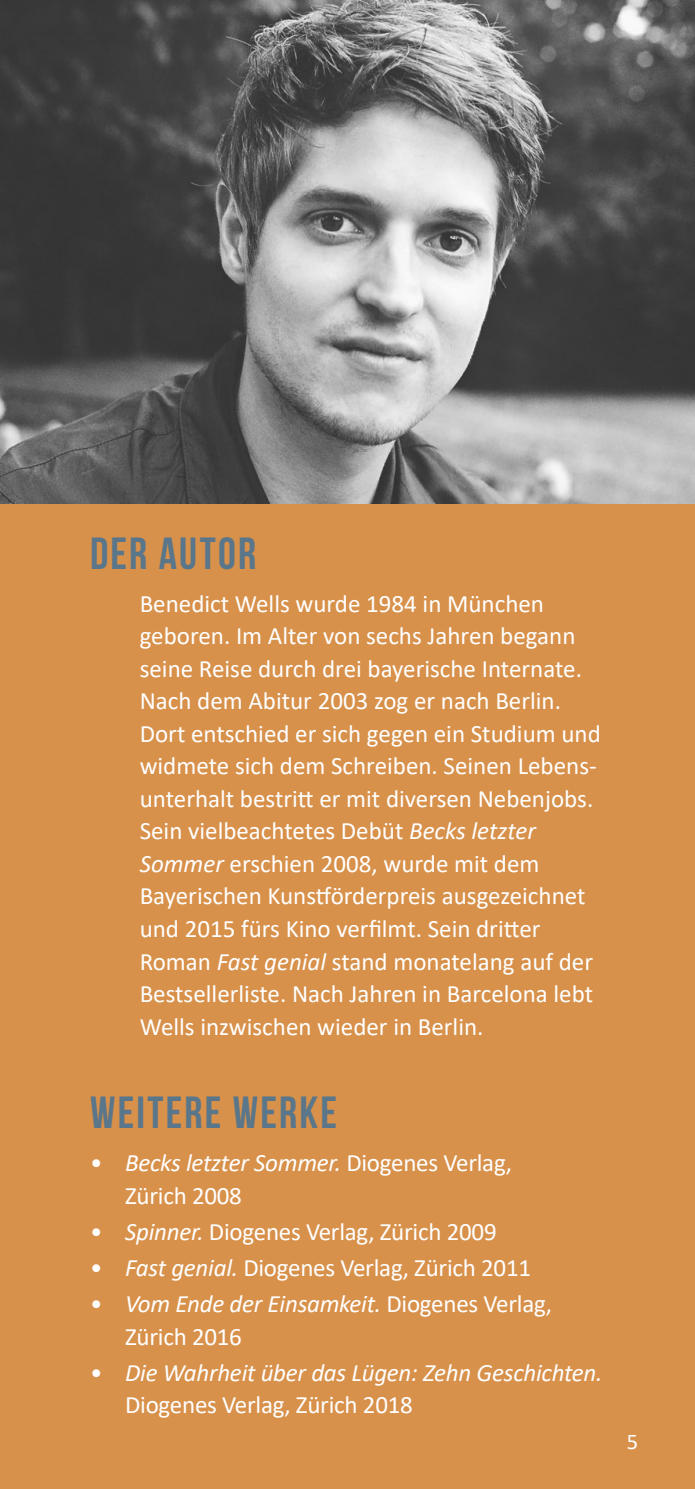
<style>
.page{position:relative;width:695px;height:1489px;background:#fff}
.page>*{position:absolute;margin:0;border:0;box-sizing:border-box;transform-origin:0 0}
.Zwischenüberschrift{font:700 45px "Bebas Neue";letter-spacing:.05em;color:#5a768a}
.Fließtext{font:25px/32.5px "Calibri";color:#fff}
.Fließtext-2{font:italic 25px/32.5px "Calibri";letter-spacing:-.01em;color:#fff}
.Fließtext-3{font:22.5px "Calibri";color:#fff}
.s1{font-style:italic}
.s2{font-style:normal}
</style>
<div class="page">
<div style="left:0;top:0;width:694px;height:1488px;background:#d8914b"></div>
<img style="left:0;top:0;width:694px;height:503px">
<p class="Zwischenüberschrift" style="left:90px;top:528px;width:168px">DER AUTOR</p>
<p class="Fließtext" style="left:140px;top:586px;width:462px">Benedict Wells wurde 1984 in München geboren. Im Alter von sechs Jahren begann seine Reise durch drei bayerische Internate.<br>Nach dem Abitur 2003 zog er nach Berlin.<br>Dort entschied er sich gegen ein Studium und widmete sich dem Schreiben. Seinen Lebens&shy;unterhalt bestritt er mit diversen Nebenjobs.<br>Sein vielbeachtetes Debüt <span class="s1">Becks letzter Sommer</span> erschien 2008, wurde mit dem Bayerischen Kunstförderpreis ausgezeichnet und 2015 fürs Kino verfilmt. Sein dritter Roman <span class="s1">Fast genial</span> stand monatelang auf der Bestsellerliste. Nach Jahren in Barcelona lebt Wells inzwischen wieder in Berlin.</p>
<p class="Zwischenüberschrift" style="left:90px;top:1087px;width:248px">WEITERE WERKE</p>
<p class="Fließtext" style="left:125px;top:1146px;width:388px;text-indent:-35px">• <span class="s1">Becks letzter Sommer.</span> Diogenes Verlag,<br>Zürich 2008</p>
<p class="Fließtext" style="left:90px;top:1214px;width:408px">• <span class="s1">Spinner.</span> Diogenes Verlag, Zürich 2009</p>
<p class="Fließtext" style="left:90px;top:1250px;width:442px">• <span class="s1">Fast genial.</span> Diogenes Verlag, Zürich 2011</p>
<p class="Fließtext" style="left:125px;top:1286px;width:428px;text-indent:-35px">• <span class="s1">Vom Ende der Einsamkeit.</span> Diogenes Verlag,<br>Zürich 2016</p>
<p class="Fließtext-2" style="left:125px;top:1354px;width:479px;text-indent:-35px"><span class="s2">•</span> Die Wahrheit über das Lügen: Zehn Geschichten.<br><span class="s2">Diogenes Verlag, Zürich 2018</span></p>
<p class="Fließtext-3" style="left:626px;top:1425px;width:13px">5</p>
</div>
